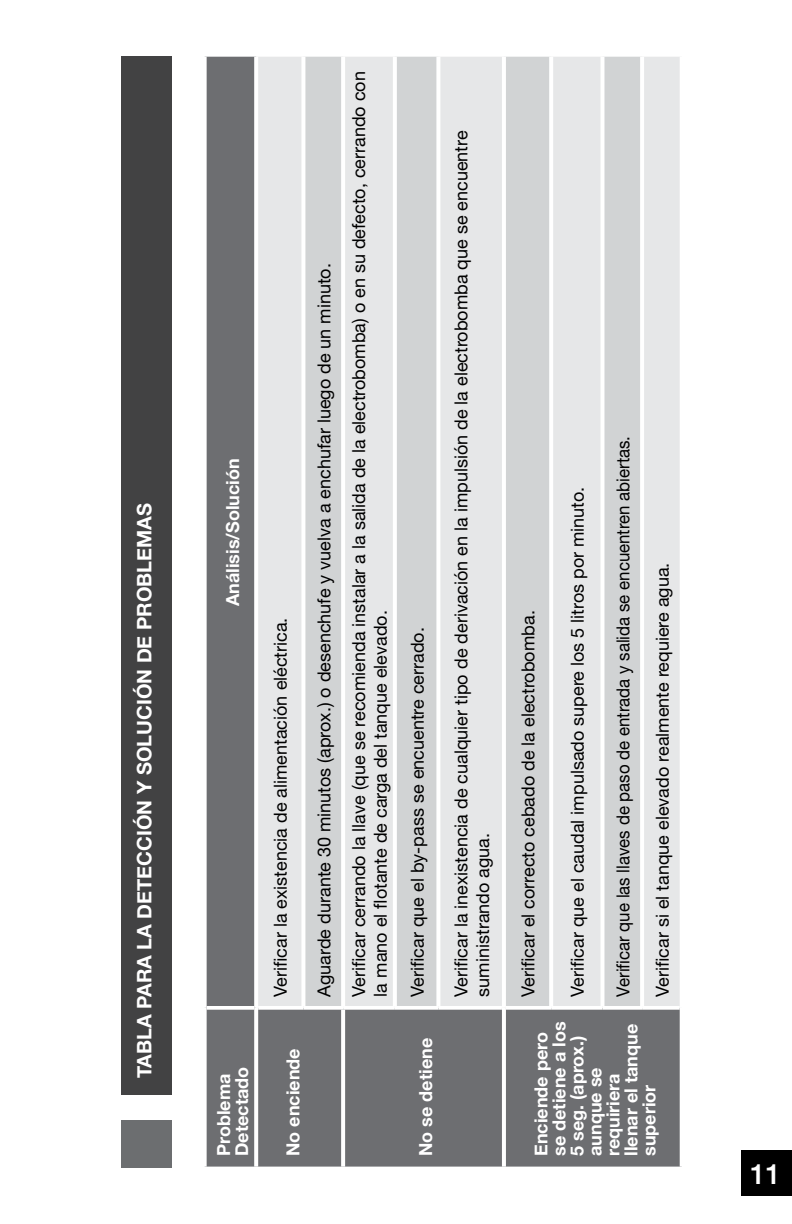
<style>
.page{position:relative;width:792px;height:1224px;background:#fff}
.page>*{position:absolute;margin:0;border:0;box-sizing:border-box;transform-origin:0 0}
.t1{font:500 28px "Helvetica Neue";color:#fff}
.t2{font:700 20px "Helvetica Neue";color:#fff}
.t3{font:18px/21.6px "Helvetica Neue";color:#000}
.t4{font:700 18px/18px "Helvetica Neue";color:#fff}
.t5{font:18px "Helvetica Neue";color:#000;scale:.94 1}
</style>
<div class="page">
<div style="left:741px;top:1150px;width:51px;height:46px;background:#000"></div>
<div style="left:121px;top:57px;width:51px;height:1038px;background:#424243"></div>
<div style="left:121px;top:1120px;width:51px;height:47px;background:#6c6e70"></div>
<div style="left:207px;top:57px;width:47px;height:1110px;background:#6d6e71"></div>
<div style="left:258px;top:1010px;width:422px;height:157px;background:#6d6e71"></div>
<div style="left:258px;top:57px;width:422px;height:949px;background:#e6e7e8"></div>
<svg style="left:305px;top:57px;width:335px;height:949px;background:#dbddde"></svg>
<svg style="left:506px;top:1009px;width:45px;height:1px"></svg>
<hr style="left:502px;top:57px;width:4px;height:951px;background:#fff">
<svg style="left:551px;top:1008px;width:51px;height:2px"></svg>
<hr style="left:549px;top:57px;width:4px;height:949px;background:#fff">
<svg style="left:602px;top:1008px;width:40px;height:2px"></svg>
<svg style="left:600px;top:57px;width:4px;height:949px"></svg>
<svg style="left:642px;top:1008px;width:38px;height:2px"></svg>
<hr style="left:640px;top:57px;width:4px;height:949px;background:#fff">
<hr style="left:301px;top:57px;width:4px;height:949px;background:#fff">
<svg style="left:341px;top:1010px;width:4px;height:157px"></svg>
<hr style="left:341px;top:57px;width:4px;height:949px;background:#fff">
<hr style="left:393px;top:57px;width:4px;height:949px;background:#fff">
<svg style="left:436px;top:57px;width:4px;height:949px"></svg>
<hr style="left:502px;top:1008px;width:4px;height:159px;background:#fff">
<svg style="left:204px;top:1008px;width:3px;height:159px"></svg>
<svg style="left:205px;top:57px;width:2px;height:951px"></svg>
<svg style="left:207px;top:1006px;width:47px;height:4px"></svg>
<svg style="left:254px;top:1008px;width:4px;height:159px"></svg>
<svg style="left:254px;top:57px;width:2px;height:951px;fill:#eaeaea"></svg>
<svg style="left:258px;top:1008px;width:45px;height:2px"></svg>
<svg style="left:303px;top:1008px;width:40px;height:2px"></svg>
<svg style="left:343px;top:1008px;width:52px;height:2px"></svg>
<svg style="left:395px;top:1009px;width:43px;height:1px"></svg>
<svg style="left:438px;top:1008px;width:64px;height:2px"></svg>
<p class="t2" style="left:129px;top:1078px;width:577px;rotate:-90deg">TABLA PARA LA DETECCIÓN Y SOLUCIÓN DE PROBLEMAS</p>
<p class="t4" style="left:224px;top:606px;width:149px;rotate:-90deg">Análisis/Solución</p>
<p class="t4" style="left:215px;top:1156px;width:91px;rotate:-90deg">Problema<br>Detectado</p>
<p class="t3" style="left:269px;top:997px;width:381px;rotate:-90deg">Verificar la existencia de alimentación eléctrica.</p>
<p class="t3" style="left:313px;top:997px;width:735px;rotate:-90deg">Aguarde durante 30 minutos (aprox.) o desenchufe y vuelva a enchufar luego de un minuto.</p>
<p class="t3" style="left:348px;top:997px;width:927px;rotate:-90deg">Verificar cerrando la llave (que se recomienda instalar a la salida de la electrobomba) o en su defecto, cerrando con la mano el flotante de carga del tanque elevado.</p>
<p class="t4" style="left:285px;top:1156px;width:109px;rotate:-90deg">No enciende</p>
<p class="t3" style="left:406px;top:997px;width:371px;rotate:-90deg">Verificar que el by-pass se encuentre cerrado.</p>
<p class="t4" style="left:417px;top:1156px;width:119px;rotate:-90deg">No se detiene</p>
<p class="t3" style="left:450px;top:997px;width:867px;rotate:-90deg">Verificar la inexistencia de cualquier tipo de derivación en la impulsión de la electrobomba que se encuentre suministrando agua.</p>
<p class="t3" style="left:517px;top:997px;width:388px;rotate:-90deg">Verificar el correcto cebado de la electrobomba.</p>
<p class="t3" style="left:566px;top:997px;width:511px;rotate:-90deg">Verificar que el caudal impulsado supere los 5 litros por minuto.</p>
<p class="t5" style="left:612px;top:997px;width:598px;rotate:-90deg">Verificar que las llaves de paso de entrada y salida se encuentren abiertas.</p>
<p class="t3" style="left:652px;top:997px;width:435px;rotate:-90deg">Verificar si el tanque elevado realmente requiere agua.</p>
<p class="t4" style="left:533px;top:1156px;width:136px;rotate:-90deg">Enciende pero se detiene a los<br>5 seg. (aprox.) aunque se requiriera llenar el tanque superior</p>
<h1 class="t1" style="left:750px;top:1151px;width:33px">11</h1>
</div>
